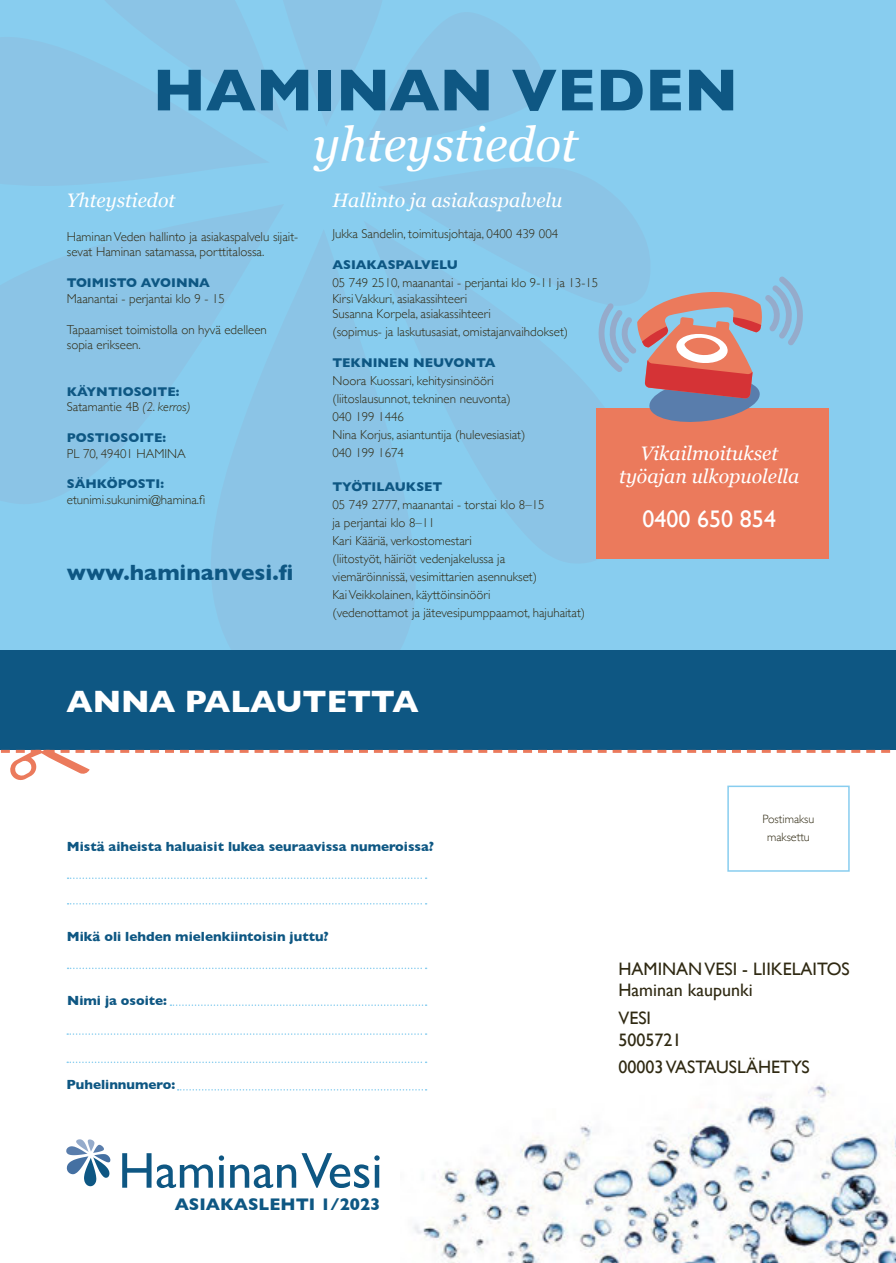
<style>
.page{position:relative;width:896px;height:1263px;background:#fff}
.page>*{position:absolute;margin:0;border:0;box-sizing:border-box;transform-origin:0 0}
.t1{font:700 60px "Gill Sans";color:#0e5783}
.t2{font:italic 48px "Georgia";color:#fff}
.t3{font:700 31.5px "Gill Sans";letter-spacing:-.005em;color:#fff}
.t4{font:24px "Gill Sans";color:#fff}
.t5{font:700 22.5px "Gill Sans";color:#0e5783}
.t6{font:italic 19.5px/23.4px "Georgia";color:#fff;text-align:center}
.t7{font:18px/21.6px "Gill Sans";color:#2f2912}
.t8{font:700 17.1px "Gill Sans";color:#0e5783}
.t9{font:700 13.5px "Gill Sans";color:#0e5783}
.t10{font:300 12.9px/18px "Gill Sans";color:#2f2912}
.t11{font:700 12.9px/15.5px "Gill Sans";color:#0e5783}
.t12{font:300 12px/17.4px "Gill Sans";color:#2f2912;text-align:center}
.s1{font-weight:300;color:#2f2912}
.s2{font-weight:300;font-style:italic;color:#2f2912}
</style>
<div class="page">
<img style="left:400px;top:1061px;width:495px;height:202px">
<div style="left:0;top:0;width:895px;height:736px;background:#88cdef"></div>
<div style="left:595px;top:408px;width:233px;height:151px;background:#eb7a5c"></div>
<svg style="left:66px;top:1139px;width:44px;height:47px"></svg>
<svg style="left:122px;top:1153px;width:29px;height:34px"></svg>
<svg style="left:157px;top:1164px;width:56px;height:24px"></svg>
<svg style="left:219px;top:1155px;width:5px;height:32px"></svg>
<svg style="left:230px;top:1153px;width:149px;height:35px"></svg>
<svg style="left:68px;top:967px;width:358px;height:2px"></svg>
<svg style="left:68px;top:877px;width:358px;height:2px"></svg>
<svg style="left:68px;top:903px;width:358px;height:1px"></svg>
<svg style="left:67px;top:1033px;width:359px;height:2px"></svg>
<svg style="left:170px;top:1004px;width:256px;height:2px"></svg>
<svg style="left:178px;top:1089px;width:248px;height:1px"></svg>
<svg style="left:67px;top:1061px;width:359px;height:2px"></svg>
<div style="left:0;top:650px;width:895px;height:100px;background:#0e5783"></div>
<div style="left:727px;top:785px;width:122px;height:86px;background:#fff;border:2px solid #88cdef"></div>
<svg style="left:0;top:750px;width:891px;height:30px"></svg>
<svg style="left:595px;top:276px;width:208px;height:149px"></svg>
<h1 class="t1" style="left:153px;top:43px;width:587px">HAMINAN VEDEN</h1>
<h2 class="t2" style="left:313px;top:117px;width:266px">yhteystiedot</h2>
<h3 class="t6" style="left:332px;top:189px;width:231px">Hallinto ja asiakaspalvelu</h3>
<p class="t10" style="left:332px;top:224px;width:227px">Jukka Sandelin, toimitusjohtaja, 0400 439 004</p>
<p class="t11" style="left:332px;top:257px;width:127px">ASIAKASPALVELU</p>
<p class="t10" style="left:332px;top:275px;width:267px;line-height:15.5px">05 749 2510, maanantai - perjantai klo 9-11 ja 13-15<br>Kirsi Vakkuri, asiakassihteeri<br>Susanna Korpela, asiakassihteeri</p>
<p class="t10" style="left:332px;top:322px;width:237px">(sopimus- ja laskutusasiat, omistajanvaihdokset)</p>
<p class="t11" style="left:332px;top:355px;width:165px">TEKNINEN NEUVONTA</p>
<p class="t10" style="left:332px;top:371px;width:195px">Noora Kuossari, kehitysinsinööri (liitoslausunnot, tekninen neuvonta)<br>040 199 1446<br>Nina Korjus, asiantuntija (hulevesiasiat)<br>040 199 1674</p>
<p class="t11" style="left:332px;top:478px;width:112px">TYÖTILAUKSET</p>
<p class="t10" style="left:332px;top:495px;width:254px">05 749 2777, maanantai - torstai klo 8–15<br>ja perjantai klo 8–11<br>Kari Kääriä, verkostomestari<br>(liitostyöt, häiriöt vedenjakelussa ja<br>viemäröinnissä, vesimittarien asennukset)<br>Kai Veikkolainen, käyttöinsinööri<br>(vedenottamot ja jätevesipumppaamot, hajuhaitat)</p>
<h3 class="t6" style="left:67px;top:189px;width:110px">Yhteystiedot</h3>
<p class="t10" style="left:67px;top:228px;width:233px;line-height:15.5px">Haminan Veden hallinto ja asiakaspalvelu sijait&shy;sevat Haminan satamassa, porttitalossa.</p>
<p class="t11" style="left:67px;top:275px;width:145px">TOIMISTO AVOINNA</p>
<p class="t10" style="left:67px;top:289px;width:160px">Maanantai - perjantai klo 9 - 15</p>
<p class="t10" style="left:67px;top:321px;width:201px;line-height:15.5px">Tapaamiset toimistolla on hyvä edelleen sopia erikseen.</p>
<p class="t11" style="left:67px;top:383px;width:125px">KÄYNTIOSOITE:<br><span class="s1">Satamantie 4B</span> <span class="s2">(2. kerros)</span></p>
<p class="t11" style="left:67px;top:430px;width:101px">POSTIOSOITE:</p>
<p class="t10" style="left:67px;top:444px;width:120px">PL 70, 49401 HAMINA</p>
<p class="t11" style="left:67px;top:476px;width:99px">SÄHKÖPOSTI:</p>
<p class="t10" style="left:67px;top:490px;width:140px">etunimi.sukunimi@hamina.fi</p>
<h3 class="t6" style="left:619px;top:441px;width:181px">Vikailmoitukset työajan ulkopuolella</h3>
<h3 class="t4" style="left:642px;top:505px;width:135px">0400 650 854</h3>
<h3 class="t5" style="left:67px;top:555px;width:228px">www.haminanvesi.fi</h3>
<h3 class="t3" style="left:66px;top:676px;width:354px">ANNA PALAUTETTA</h3>
<p class="t9" style="left:67px;top:835px;width:368px">Mistä aiheista haluaisit lukea seuraavissa numeroissa?</p>
<p class="t9" style="left:67px;top:925px;width:263px">Mikä oli lehden mielenkiintoisin juttu?</p>
<p class="t9" style="left:67px;top:990px;width:101px">Nimi ja osoite:</p>
<p class="t9" style="left:66px;top:1074px;width:110px">Puhelinnumero:</p>
<h3 class="t8" style="left:175px;top:1191px;width:207px">ASIAKASLEHTI 1/2023</h3>
<p class="t12" style="left:762px;top:810px;width:53px">Postimaksu maksettu</p>
<h3 class="t7" style="left:618px;top:957px;width:233px">HAMINAN VESI - LIIKELAITOS<br>Haminan kaupunki</h3>
<h3 class="t7" style="left:618px;top:1007px;width:64px">VESI<br>5005721</h3>
<h3 class="t7" style="left:618px;top:1056px;width:193px">00003 VASTAUSLÄHETYS</h3>
</div>
